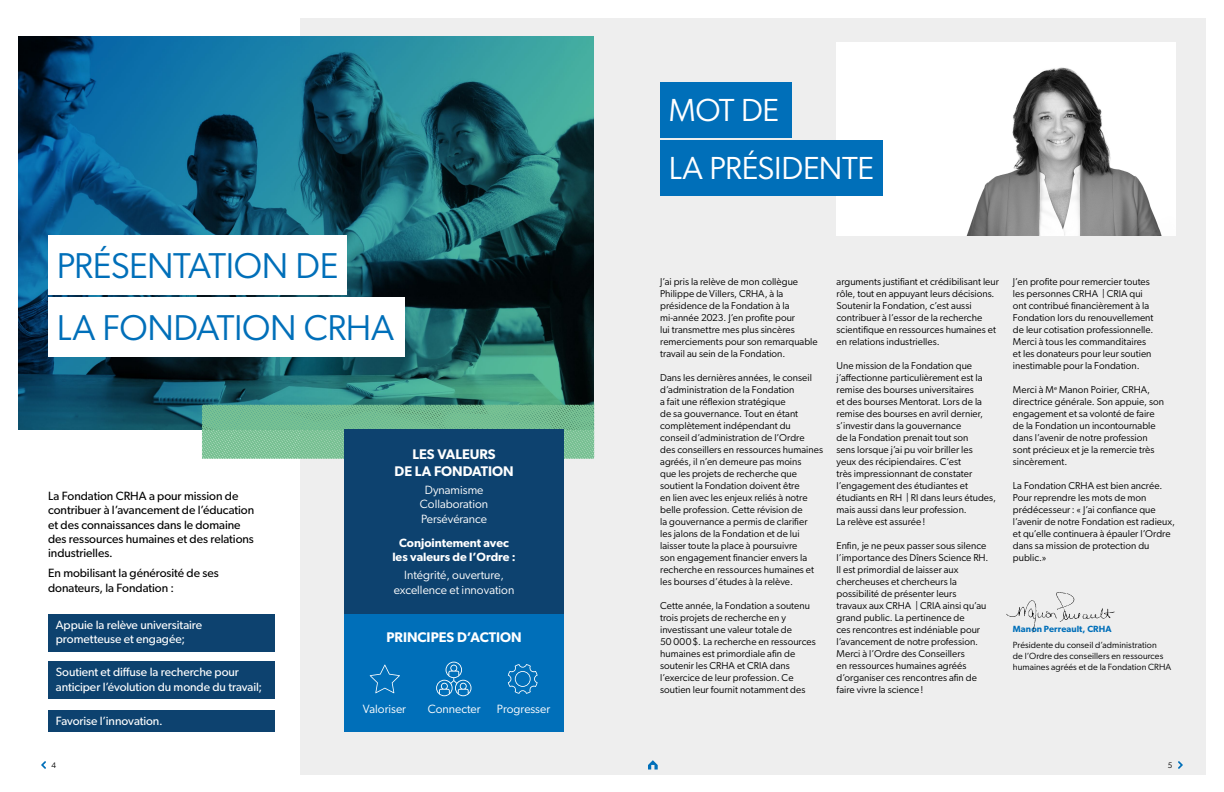
<style>
.page{position:relative;width:1224px;height:792px;background:#fff}
.page>*{position:absolute;margin:0;border:0;box-sizing:border-box;transform-origin:0 0}
.t1{font:36px/62.4px "Gibson";letter-spacing:-.01em;color:#006fb9}
.t2{font:32px/58.3px "Gibson";letter-spacing:-.01em;color:#fff}
.t3{font:600 14px/16.8px "Gibson";color:#fff;text-align:center}
.t4{font:12px/14.4px "Gibson";letter-spacing:-.005em;color:#000}
.t5{font:12px/14.4px "Gibson";letter-spacing:-.005em;color:#fff}
.t6{font:12px/14.4px "Gibson";color:#fff;text-align:center}
.t7{font:600 12px/14.4px "Gibson";color:#fff;text-align:center}
.t8{font:10px/12px "Gibson";letter-spacing:.005em;color:#000}
.t9{font:9px/10.8px "Gibson";letter-spacing:.005em;color:#000}
.t10{font:600 9px "Gibson";letter-spacing:.01em;color:#006fb9}
.t11{font:8px "Gibson";color:#000}
</style>
<div class="page">
<div style="left:300px;top:18px;width:906px;height:756px;background:#eee"></div>
<img style="left:18px;top:36px;width:576px;height:393px">
<div style="left:836px;top:43px;width:340px;height:193px;background:#fff"></div>
<img style="left:966px;top:67px;width:196px;height:169px">
<svg style="left:202px;top:403px;width:392px;height:56px;background:#73bb92"></svg>
<div style="left:344px;top:429px;width:220px;height:303px;background:#0d426f"></div>
<div style="left:48px;top:235px;width:299px;height:60px;background:#fff"></div>
<div style="left:48px;top:298px;width:356px;height:59px;background:#fff"></div>
<div style="left:48px;top:614px;width:226px;height:38px;background:#0d426f"></div>
<div style="left:48px;top:662px;width:226px;height:37px;background:#0d426f"></div>
<div style="left:48px;top:711px;width:226px;height:21px;background:#0d426f"></div>
<div style="left:660px;top:82px;width:132px;height:55px;background:#006fb9"></div>
<div style="left:660px;top:140px;width:223px;height:56px;background:#006fb9"></div>
<img style="left:1006px;top:592px;width:109px;height:41px">
<svg style="left:1178px;top:761px;width:5px;height:8px"></svg>
<svg style="left:41px;top:761px;width:5px;height:8px"></svg>
<svg style="left:648px;top:760px;width:10px;height:10px"></svg>
<div style="left:344px;top:614px;width:220px;height:118px;background:#006fb9"></div>
<svg style="left:370px;top:665px;width:30px;height:28px"></svg>
<svg style="left:508px;top:664px;width:30px;height:30px"></svg>
<svg style="left:436px;top:662px;width:35px;height:34px"></svg>
<h1 class="t1" style="left:57px;top:234px;width:339px">PRÉSENTATION DE<br>LA FONDATION CRHA</h1>
<p class="t4" style="left:48px;top:488px;width:208px">La Fondation CRHA a pour mission de contribuer à l’avancement de l’éducation et des connaissances dans le domaine des ressources humaines et des relations industrielles.</p>
<p class="t4" style="left:48px;top:566px;width:172px">En mobilisant la générosité de ses donateurs, la Fondation :</p>
<p class="t5" style="left:56px;top:617px;width:148px">Appuie la relève universitaire prometteuse et engagée;</p>
<p class="t5" style="left:56px;top:665px;width:208px">Soutient et diffuse la recherche pour anticiper l’évolution du monde du travail;</p>
<p class="t5" style="left:56px;top:713px;width:109px">Favorise l’innovation.</p>
<h3 class="t3" style="left:395px;top:445px;width:121px">LES VALEURS<br>DE LA FONDATION</h3>
<p class="t6" style="left:420px;top:482px;width:70px">Dynamisme<br>Collaboration<br>Persévérance</p>
<p class="t7" style="left:392px;top:535px;width:125px">Conjointement avec les valeurs de l’Ordre :</p>
<p class="t6" style="left:394px;top:568px;width:122px">Intégrité, ouverture, excellence et innovation</p>
<h3 class="t3" style="left:387px;top:628px;width:137px">PRINCIPES D’ACTION</h3>
<p class="t6" style="left:363px;top:702px;width:45px">Valoriser</p>
<p class="t6" style="left:428px;top:702px;width:54px">Connecter</p>
<p class="t6" style="left:497px;top:702px;width:55px">Progresser</p>
<h2 class="t2" style="left:669px;top:80px;width:207px">MOT DE<br>LA PRÉSIDENTE</h2>
<p class="t8" style="left:660px;top:275px;width:159px">J’ai pris la relève de mon collègue Philippe de Villers, CRHA, à la présidence de la Fondation à la mi-année 2023. J’en profite pour<br>lui transmettre mes plus sincères remerciements pour son remarquable travail au sein de la Fondation.</p>
<p class="t8" style="left:660px;top:371px;width:164px">Dans les dernières années, le conseil d’administration de la Fondation<br>a fait une réflexion stratégique<br>de sa gouvernance. Tout en étant complètement indépendant du<br>conseil d’administration de l’Ordre<br>des conseillers en ressources humaines agréés, il n’en demeure pas moins<br>que les projets de recherche que soutient la Fondation doivent être<br>en lien avec les enjeux reliés à notre belle profession. Cette révision de<br>la gouvernance a permis de clarifier<br>les jalons de la Fondation et de lui laisser toute la place à poursuivre<br>son engagement financier envers la recherche en ressources humaines et les bourses d’études à la relève.</p>
<p class="t8" style="left:660px;top:600px;width:157px">Cette année, la Fondation a soutenu trois projets de recherche en y investissant une valeur totale de<br>50 000$. La recherche en ressources humaines est primordiale afin de soutenir les CRHA et CRIA dans l’exercice de leur profession. Ce soutien leur fournit notamment des</p>
<p class="t8" style="left:837px;top:275px;width:164px">arguments justifiant et crédibilisant leur rôle, tout en appuyant leurs décisions.<br>Soutenir la Fondation, c’est aussi contribuer à l’essor de la recherche scientifique en ressources humaines et en relations industrielles.</p>
<p class="t8" style="left:837px;top:359px;width:161px">Une mission de la Fondation que j’affectionne particulièrement est la remise des bourses universitaires<br>et des bourses Mentorat. Lors de la remise des bourses en avril dernier, s’investir dans la gouvernance<br>de la Fondation prenait tout son<br>sens lorsque j’ai pu voir briller les<br>yeux des récipiendaires. C’est<br>très impressionnant de constater l’engagement des étudiantes et étudiants en RH | RI dans leurs études, mais aussi dans leur profession.<br>La relève est assurée!</p>
<p class="t8" style="left:837px;top:540px;width:154px">Enfin, je ne peux passer sous silence l’importance des Dîners Science RH.<br>Il est primordial de laisser aux chercheuses et chercheurs la possibilité de présenter leurs travaux aux CRHA | CRIA ainsi qu’au grand public. La pertinence de<br>ces rencontres est indéniable pour l’avancement de notre profession.<br>Merci à l’Ordre des Conseillers<br>en ressources humaines agréés d’organiser ces rencontres afin de faire vivre la science!</p>
<p class="t8" style="left:1013px;top:275px;width:142px">J’en profite pour remercier toutes les personnes CRHA | CRIA qui ont contribué financièrement à la Fondation lors du renouvellement de leur cotisation professionnelle.<br>Merci à tous les commanditaires et les donateurs pour leur soutien inestimable pour la Fondation.</p>
<p class="t8" style="left:1013px;top:383px;width:153px">Merci à M<sup>e</sup> Manon Poirier, CRHA, directrice générale. Son appuie, son engagement et sa volonté de faire de la Fondation un incontournable dans l’avenir de notre profession sont précieux et je la remercie très sincèrement.</p>
<p class="t8" style="left:1013px;top:480px;width:164px">La Fondation CRHA est bien ancrée.<br>Pour reprendre les mots de mon prédécesseur: « J’ai confiance que l’avenir de notre Fondation est radieux, et qu’elle continuera à épauler l’Ordre dans sa mission de protection du public.»</p>
<p class="t10" style="left:1013px;top:623px;width:100px">Manon Perreault, CRHA</p>
<p class="t9" style="left:1013px;top:640px;width:160px">Présidente du conseil d’administration<br>de l’Ordre des conseillers en ressources humaines agréés et de la Fondation CRHA</p>
<p class="t11" style="left:52px;top:760px;width:6px">4</p>
<p class="t11" style="left:1168px;top:760px;width:6px">5</p>
</div>
